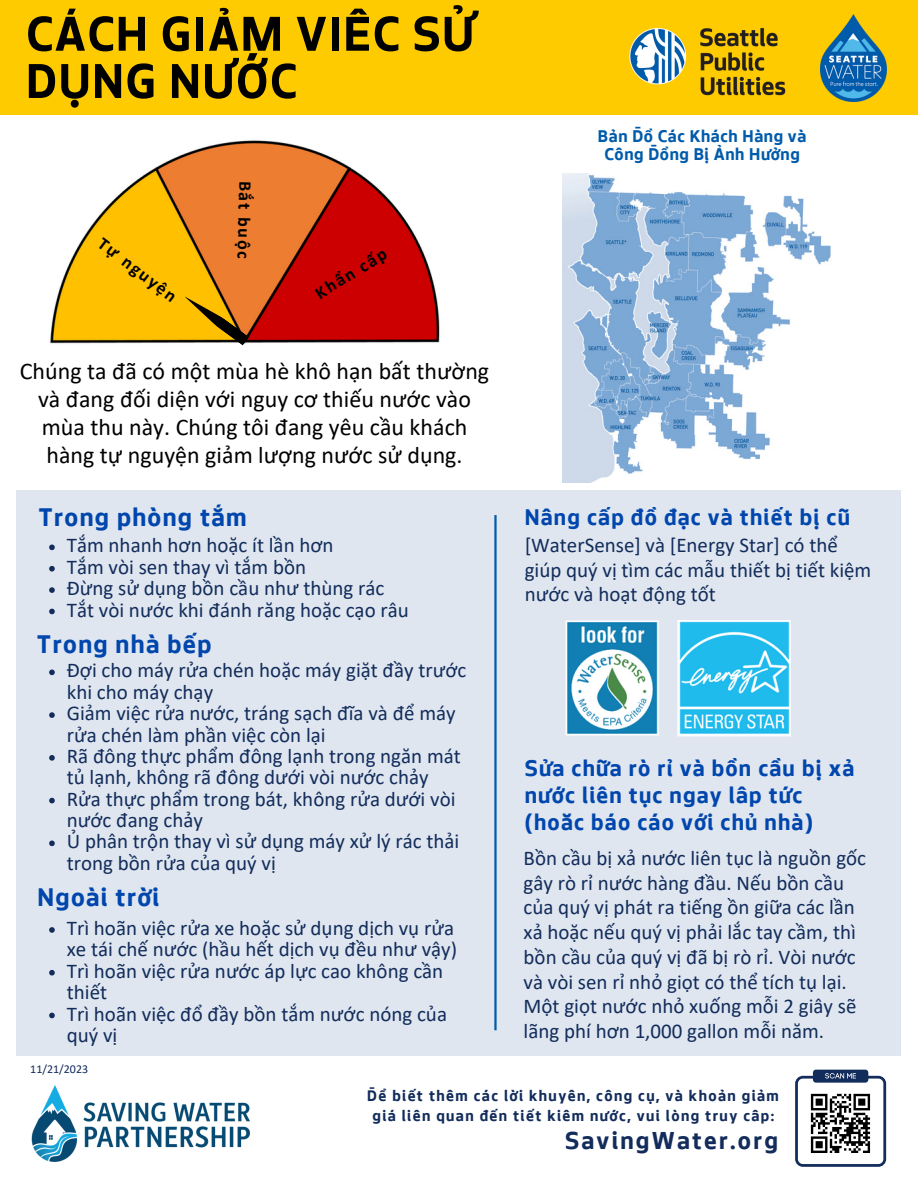
<style>
.page{position:relative;width:918px;height:1188px;background:#fff}
.page>*{position:absolute;margin:0;border:0;box-sizing:border-box;transform-origin:0 0}
.t1{font:700 51px/47.2px "Seattle Text";letter-spacing:.03em;color:#000}
.t2{font:700 27px "Seattle Text";letter-spacing:.05em;color:#0046ad}
.t3{font:700 25.95px "Seattle Text";letter-spacing:.085em;color:#122c5b}
.t4{font:24px/28.2px "Calibri";color:#000;text-align:center}
.t5{font:700 24px/27px "Seattle Text";letter-spacing:.05em;color:#0046ad}
.t6{font:21px/24.8px "Calibri";color:#122c5b}
.t7{font:700 18px/18px "Seattle Text";letter-spacing:.035em;color:#015baa;text-align:center}
.t8{font:700 18px "Calibri";color:#000}
.t9{font:700 16.2px/20.2px "Seattle Text";letter-spacing:.085em;color:#122c5b;text-align:center}
.t10{font:12px "Calibri";color:#122c5b}
</style>
<div class="page">
<div style="left:0;top:0;width:918px;height:114px;background:#fecb00"></div>
<div style="left:813px;top:1070px;width:55px;height:13px;background:#122c5b;border-radius:3px"></div>
<svg style="left:795px;top:1073px;width:91px;height:93px"></svg>
<img style="left:629px;top:27px;width:157px;height:69px">
<img style="left:31px;top:1085px;width:218px;height:77px">
<img style="left:563px;top:173px;width:268px;height:309px">
<img style="left:821px;top:14px;width:65px;height:88px">
<div style="left:17px;top:490px;width:884px;height:565px;background:#dfe6ef"></div>
<hr style="left:494px;top:515px;width:3px;height:515px;background:#005baa">
<svg style="left:49px;top:927px;width:6px;height:6px"></svg>
<svg style="left:49px;top:970px;width:6px;height:6px"></svg>
<svg style="left:49px;top:1013px;width:6px;height:5px"></svg>
<svg style="left:49px;top:545px;width:6px;height:5px"></svg>
<svg style="left:49px;top:566px;width:6px;height:6px"></svg>
<svg style="left:49px;top:587px;width:6px;height:6px"></svg>
<svg style="left:49px;top:609px;width:6px;height:5px"></svg>
<svg style="left:49px;top:670px;width:6px;height:5px"></svg>
<svg style="left:49px;top:712px;width:6px;height:6px"></svg>
<svg style="left:49px;top:755px;width:6px;height:6px"></svg>
<svg style="left:49px;top:798px;width:6px;height:5px"></svg>
<svg style="left:49px;top:841px;width:6px;height:5px"></svg>
<img style="left:565px;top:620px;width:94px;height:116px">
<img style="left:677px;top:621px;width:113px;height:116px">
<img style="left:50px;top:140px;width:390px;height:204px">
<svg style="left:82px;top:151px;width:182px;height:195px;background:#eaa52f"></svg>
<div style="left:288px;top:225px;width:127px;height:98px;background:#c00"></div>
<p class="t1" style="left:26px;top:17px;width:450px">CÁCH GIẢM VIỆC SỬ<br>DỤNG NƯỚC</p>
<p class="t8" style="left:105px;top:235px;width:95px;rotate:37deg">Tự nguyện</p>
<p class="t8" style="left:253px;top:181px;width:80px;rotate:91deg">Bắt buộc</p>
<p class="t8" style="left:313px;top:288px;width:82px;rotate:-32deg">Khẩn cấp</p>
<p class="t4" style="left:20px;top:359px;width:471px">Chúng ta đã có một mùa hè khô hạn bất thường và đang đối diện với nguy cơ thiếu nước vào mùa thu này. Chúng tôi đang yêu cầu khách hàng tự nguyện giảm lượng nước sử dụng.</p>
<p class="t2" style="left:38px;top:506px;width:210px">Trong phòng tắm</p>
<p class="t6" style="left:67px;top:535px;width:268px">Tắm nhanh hơn hoặc ít lần hơn</p>
<p class="t6" style="left:67px;top:556px;width:241px">Tắm vòi sen thay vì tắm bồn</p>
<p class="t6" style="left:67px;top:578px;width:319px">Đừng sử dụng bồn cầu như thùng rác</p>
<p class="t6" style="left:67px;top:599px;width:344px">Tắt vòi nước khi đánh răng hoặc cạo râu</p>
<p class="t2" style="left:37px;top:634px;width:176px">Trong nhà bếp</p>
<p class="t6" style="left:67px;top:662px;width:401px;line-height:21.3px">Đợi cho máy rửa chén hoặc máy giặt đầy trước khi cho máy chạy</p>
<p class="t6" style="left:67px;top:704px;width:390px;line-height:21.3px">Giảm việc rửa nước, tráng sạch đĩa và để máy rửa chén làm phần việc còn lại</p>
<p class="t6" style="left:67px;top:747px;width:396px;line-height:21.3px">Rã đông thực phẩm đông lạnh trong ngăn mát tủ lạnh, không rã đông dưới vòi nước chảy</p>
<p class="t6" style="left:67px;top:790px;width:390px;line-height:21.3px">Rửa thực phẩm trong bát, không rửa dưới vòi nước đang chảy</p>
<p class="t6" style="left:67px;top:833px;width:394px;line-height:21.3px">Ủ phân trộn thay vì sử dụng máy xử lý rác thải trong bồn rửa của quý vị</p>
<p class="t2" style="left:38px;top:887px;width:123px">Ngoài trời</p>
<p class="t6" style="left:67px;top:919px;width:392px;line-height:21.3px">Trì hoãn việc rửa xe hoặc sử dụng dịch vụ rửa xe tái chế nước (hầu hết dịch vụ đều như vậy)</p>
<p class="t6" style="left:67px;top:962px;width:378px;line-height:21.3px">Trì hoãn việc rửa nước áp lực cao không cần thiết</p>
<p class="t6" style="left:67px;top:1005px;width:382px;line-height:21.3px">Trì hoãn việc đổ đầy bồn tắm nước nóng của quý vị</p>
<p class="t10" style="left:30px;top:1064px;width:59px">11/21/2023</p>
<p class="t7" style="left:598px;top:129px;width:210px">Bản Đồ Các Khách Hàng và<br>Cộng Đồng Bị Ảnh Hưởng</p>
<p class="t5" style="left:525px;top:506px;width:327px">Nâng cấp đồ đạc và thiết bị cũ</p>
<p class="t6" style="left:525px;top:534px;width:348px">[WaterSense] và [Energy Star] có thể giúp quý vị tìm các mẫu thiết bị tiết kiệm nước và hoạt động tốt</p>
<p class="t5" style="left:525px;top:757px;width:331px">Sửa chữa rò rỉ và bồn cầu bị xả nước liên tục ngay lập tức (hoặc báo cáo với chủ nhà)</p>
<p class="t6" style="left:524px;top:847px;width:344px">Bồn cầu bị xả nước liên tục là nguồn gốc gây rò rỉ nước hàng đầu. Nếu bồn cầu của quý vị phát ra tiếng ồn giữa các lần xả hoặc nếu quý vị phải lắc tay cầm, thì bồn cầu của quý vị đã bị rò rỉ. Vòi nước và vòi sen rỉ nhỏ giọt có thể tích tụ lại.<br>Một giọt nước nhỏ xuống mỗi 2 giây sẽ lãng phí hơn 1,000 gallon mỗi năm.</p>
<p class="t9" style="left:367px;top:1087px;width:413px">Để biết thêm các lời khuyên, công cụ, và khoản giảm giá liên quan đến tiết kiệm nước, vui lòng truy cập:</p>
<p class="t3" style="left:565px;top:1131px;width:214px">SavingWater.org</p>
</div>
